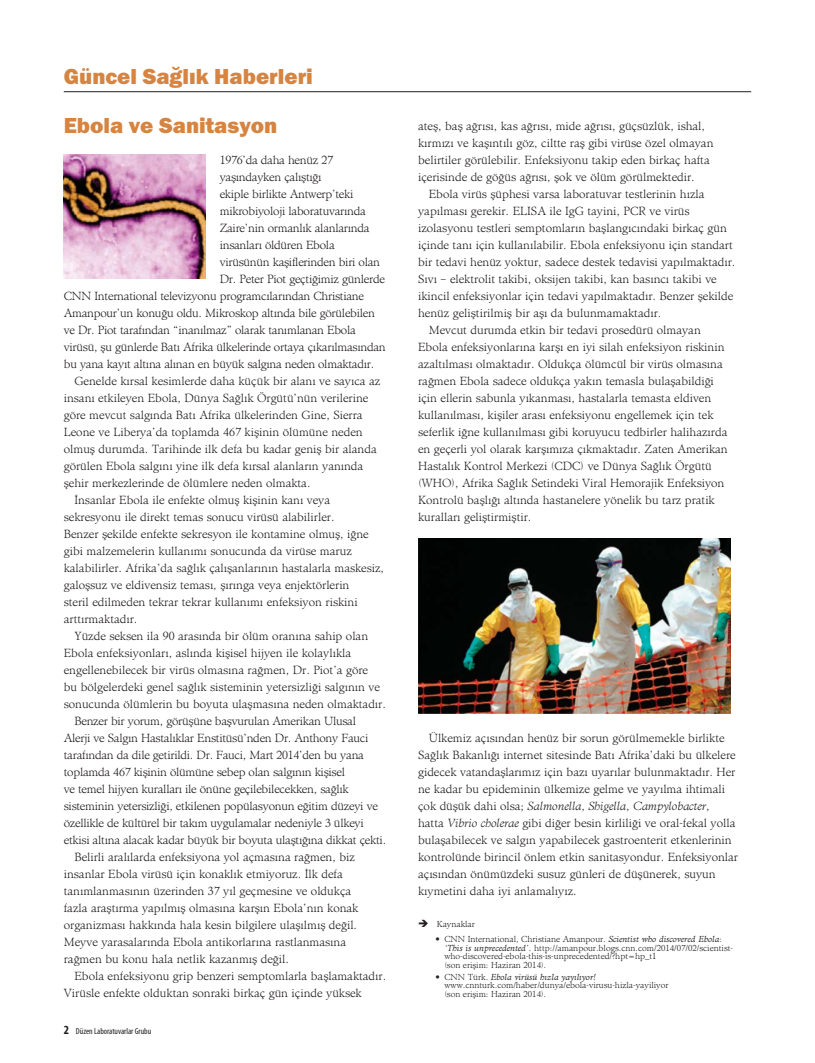
<style>
.page{position:relative;width:815px;height:1063px;background:#fff}
.page>*{position:absolute;margin:0;border:0;box-sizing:border-box;transform-origin:0 0}
.t1{font:800 22.5px "Franklin Gothic";color:#d58442}
.t2{font:11.88px/17px "Admine";color:#231f20}
.t3{font:11.88px "Admine";letter-spacing:-.02em;color:#231f20}
.t4{font:8.75px/8.5px "Admine";color:#231f20}
.t5{font:condensed 8.75px "Myriad Pro";color:#231f20}
.s1{font-weight:700;font-size:12.5px}
.s2{font-weight:300;font-style:italic}
.s3{font-weight:600;font-style:italic}
</style>
<div class="page">
<hr style="left:64px;top:91px;width:687px;height:1px;background:#231f20">
<img style="left:64px;top:154px;width:142px;height:124px">
<img style="left:418px;top:538px;width:312px;height:176px">
<h1 class="t1" style="left:64px;top:69px;width:251px">Güncel Sağlık Haberleri</h1>
<h1 class="t1" style="left:64px;top:118px;width:215px">Ebola ve Sanitasyon</h1>
<p class="t3" style="left:220px;top:155px;width:115px">1976’da daha henüz 27</p>
<p class="t3" style="left:220px;top:172px;width:103px">yaşındayken çalıştığı</p>
<p class="t3" style="left:220px;top:189px;width:135px">ekiple birlikte Antwerp’teki</p>
<p class="t3" style="left:220px;top:206px;width:148px">mikrobiyoloji laboratuvarında</p>
<p class="t3" style="left:220px;top:223px;width:151px">Zaire’nin ormanlık alanlarında</p>
<p class="t3" style="left:220px;top:241px;width:117px">insanları öldüren Ebola</p>
<p class="t3" style="left:220px;top:258px;width:162px">virüsünün kaşiflerinden biri olan</p>
<p class="t3" style="left:220px;top:275px;width:167px">Dr. Peter Piot geçtiğimiz günlerde</p>
<p class="t3" style="left:64px;top:292px;width:302px">CNN International televizyonu programcılarından Christiane</p>
<p class="t3" style="left:64px;top:309px;width:313px">Amanpour’un konuğu oldu. Mikroskop altında bile görülebilen</p>
<p class="t3" style="left:64px;top:326px;width:294px">ve Dr. Piot tarafından “inanılmaz” olarak tanımlanan Ebola</p>
<p class="t3" style="left:64px;top:343px;width:323px">virüsü, şu günlerde Batı Afrika ülkelerinde ortaya çıkarılmasından</p>
<p class="t3" style="left:64px;top:360px;width:312px">bu yana kayıt altına alınan en büyük salgına neden olmaktadır.</p>
<p class="t2" style="left:74px;top:374px;width:307px">Genelde kırsal kesimlerde daha küçük bir alanı ve sayıca az</p>
<p class="t2" style="left:64px;top:391px;width:306px">insanı etkileyen Ebola, Dünya Sağlık Örgütü’nün verilerine</p>
<p class="t2" style="left:64px;top:408px;width:300px">göre mevcut salgında Batı Afrika ülkelerinden Gine, Sierra</p>
<p class="t2" style="left:64px;top:425px;width:300px">Leone ve Liberya’da toplamda 467 kişinin ölümüne neden</p>
<p class="t2" style="left:64px;top:442px;width:314px">olmuş durumda. Tarihinde ilk defa bu kadar geniş bir alanda</p>
<p class="t2" style="left:64px;top:459px;width:301px">görülen Ebola salgını yine ilk defa kırsal alanların yanında</p>
<p class="t2" style="left:64px;top:476px;width:248px">şehir merkezlerinde de ölümlere neden olmakta.</p>
<p class="t2" style="left:74px;top:493px;width:257px">İnsanlar Ebola ile enfekte olmuş kişinin kanı veya</p>
<p class="t2" style="left:64px;top:510px;width:272px">sekresyonu ile direkt temas sonucu virüsü alabilirler.</p>
<p class="t2" style="left:64px;top:527px;width:307px">Benzer şekilde enfekte sekresyon ile kontamine olmuş, iğne</p>
<p class="t2" style="left:64px;top:544px;width:290px">gibi malzemelerin kullanımı sonucunda da virüse maruz</p>
<p class="t2" style="left:64px;top:561px;width:322px">kalabilirler. Afrika’da sağlık çalışanlarının hastalarla maskesiz,</p>
<p class="t2" style="left:64px;top:578px;width:287px">galoşsuz ve eldivensiz teması, şırınga veya enjektörlerin</p>
<p class="t2" style="left:64px;top:595px;width:295px">steril edilmeden tekrar tekrar kullanımı enfeksiyon riskini</p>
<p class="t2" style="left:64px;top:612px;width:75px">arttırmaktadır.</p>
<p class="t2" style="left:74px;top:629px;width:295px">Yüzde seksen ila 90 arasında bir ölüm oranına sahip olan</p>
<p class="t2" style="left:64px;top:646px;width:289px">Ebola enfeksiyonları, aslında kişisel hijyen ile kolaylıkla</p>
<p class="t2" style="left:64px;top:663px;width:306px">engellenebilecek bir virüs olmasına rağmen, Dr. Piot’a göre</p>
<p class="t2" style="left:64px;top:680px;width:318px">bu bölgelerdeki genel sağlık sisteminin yetersizliği salgının ve</p>
<p class="t2" style="left:64px;top:697px;width:324px">sonucunda ölümlerin bu boyuta ulaşmasına neden olmaktadır.</p>
<p class="t3" style="left:74px;top:717px;width:283px">Benzer bir yorum, görüşüne başvurulan Amerikan Ulusal</p>
<p class="t3" style="left:64px;top:734px;width:306px">Alerji ve Salgın Hastalıklar Enstitüsü’nden Dr. Anthony Fauci</p>
<p class="t3" style="left:64px;top:751px;width:302px">tarafından da dile getirildi. Dr. Fauci, Mart 2014’den bu yana</p>
<p class="t3" style="left:64px;top:768px;width:283px">toplamda 467 kişinin ölümüne sebep olan salgının kişisel</p>
<p class="t3" style="left:64px;top:785px;width:286px">ve temel hijyen kuralları ile önüne geçilebilecekken, sağlık</p>
<p class="t3" style="left:64px;top:802px;width:316px">sisteminin yetersizliği, etkilenen popülasyonun eğitim düzeyi ve</p>
<p class="t3" style="left:64px;top:819px;width:302px">özellikle de kültürel bir takım uygulamalar nedeniyle 3 ülkeyi</p>
<p class="t3" style="left:64px;top:836px;width:324px">etkisi altına alacak kadar büyük bir boyuta ulaştığına dikkat çekti.</p>
<p class="t2" style="left:74px;top:850px;width:282px">Belirli aralılarda enfeksiyona yol açmasına rağmen, biz</p>
<p class="t2" style="left:64px;top:867px;width:281px">insanlar Ebola virüsü için konaklık etmiyoruz. İlk defa</p>
<p class="t2" style="left:64px;top:884px;width:289px">tanımlanmasının üzerinden 37 yıl geçmesine ve oldukça</p>
<p class="t2" style="left:64px;top:901px;width:296px">fazla araştırma yapılmış olmasına karşın Ebola’nın konak</p>
<p class="t2" style="left:64px;top:918px;width:295px">organizması hakkında hala kesin bilgilere ulaşılmış değil.</p>
<p class="t2" style="left:64px;top:935px;width:284px">Meyve yarasalarında Ebola antikorlarına rastlanmasına</p>
<p class="t2" style="left:64px;top:952px;width:227px">rağmen bu konu hala netlik kazanmış değil.</p>
<p class="t2" style="left:74px;top:969px;width:313px">Ebola enfeksiyonu grip benzeri semptomlarla başlamaktadır.</p>
<p class="t2" style="left:64px;top:986px;width:300px">Virüsle enfekte olduktan sonraki birkaç gün içinde yüksek</p>
<p class="t5" style="left:64px;top:1028px;width:89px"><span class="s1">2</span> Düzen Laboratuvarlar Grubu</p>
<p class="t2" style="left:418px;top:119px;width:297px">ateş, baş ağrısı, kas ağrısı, mide ağrısı, güçsüzlük, ishal, kırmızı ve kaşıntılı göz, ciltte raş gibi virüse özel olmayan belirtiler görülebilir. Enfeksiyonu takip eden birkaç hafta içerisinde de göğüs ağrısı, şok ve ölüm görülmektedir.</p>
<p class="t2" style="left:429px;top:187px;width:277px">Ebola virüs şüphesi varsa laboratuvar testlerinin hızla</p>
<p class="t2" style="left:418px;top:204px;width:273px">yapılması gerekir. ELISA ile IgG tayini, PCR ve virüs</p>
<p class="t2" style="left:418px;top:221px;width:310px">izolasyonu testleri semptomların başlangıcındaki birkaç gün</p>
<p class="t2" style="left:418px;top:238px;width:316px">içinde tanı için kullanılabilir. Ebola enfeksiyonu için standart</p>
<p class="t2" style="left:418px;top:255px;width:319px">bir tedavi henüz yoktur, sadece destek tedavisi yapılmaktadır.</p>
<p class="t2" style="left:418px;top:272px;width:300px">Sıvı – elektrolit takibi, oksijen takibi, kan basıncı takibi ve</p>
<p class="t2" style="left:418px;top:289px;width:317px">ikincil enfeksiyonlar için tedavi yapılmaktadır. Benzer şekilde</p>
<p class="t2" style="left:418px;top:306px;width:245px">henüz geliştirilmiş bir aşı da bulunmamaktadır.</p>
<p class="t2" style="left:429px;top:323px;width:274px">Mevcut durumda etkin bir tedavi prosedürü olmayan</p>
<p class="t2" style="left:418px;top:340px;width:308px">Ebola enfeksiyonlarına karşı en iyi silah enfeksiyon riskinin</p>
<p class="t2" style="left:418px;top:357px;width:306px">azaltılması olmaktadır. Oldukça ölümcül bir virüs olmasına</p>
<p class="t2" style="left:418px;top:374px;width:297px">rağmen Ebola sadece oldukça yakın temasla bulaşabildiği</p>
<p class="t2" style="left:418px;top:391px;width:295px">için ellerin sabunla yıkanması, hastalarla temasta eldiven</p>
<p class="t2" style="left:418px;top:408px;width:297px">kullanılması, kişiler arası enfeksiyonu engellemek için tek</p>
<p class="t2" style="left:418px;top:425px;width:311px">seferlik iğne kullanılması gibi koruyucu tedbirler halihazırda</p>
<p class="t2" style="left:418px;top:442px;width:311px">en geçerli yol olarak karşımıza çıkmaktadır. Zaten Amerikan</p>
<p class="t2" style="left:418px;top:459px;width:295px">Hastalık Kontrol Merkezi (CDC) ve Dünya Sağlık Örgütü</p>
<p class="t2" style="left:418px;top:476px;width:308px">(WHO), Afrika Sağlık Setindeki Viral Hemorajik Enfeksiyon</p>
<p class="t2" style="left:418px;top:493px;width:298px">Kontrolü başlığı altında hastanelere yönelik bu tarz pratik</p>
<p class="t2" style="left:418px;top:510px;width:115px">kuralları geliştirmiştir.</p>
<p class="t2" style="left:418px;top:731px;width:322px;text-indent:11px">Ülkemiz açısından henüz bir sorun görülmemekle birlikte Sağlık Bakanlığı internet sitesinde Batı Afrika’daki bu ülkelere gidecek vatandaşlarımız için bazı uyarılar bulunmaktadır. Her ne kadar bu epideminin ülkemize gelme ve yayılma ihtimali çok düşük dahi olsa; <span class="s2">Salmonella</span>, <span class="s2">Shigella</span>, <span class="s2">Campylobacter</span>, hatta <span class="s2">Vibrio cholerae</span> gibi diğer besin kirliliği ve oral-fekal yolla bulaşabilecek ve salgın yapabilecek gastroenterit etkenlerinin kontrolünde birincil önlem etkin sanitasyondur. Enfeksiyonlar açısından önümüzdeki susuz günleri de düşünerek, suyun kıymetini daha iyi anlamalıyız.</p>
<p class="t4" style="left:418px;top:921px;width:58px">➔ Kaynaklar</p>
<p class="t4" style="left:444px;top:936px;width:290px;text-indent:-9px">• CNN International, Christiane Amanpour. <span class="s3">Scientist who discovered Ebola</span>: <span class="s3">‘This is unprecedented’.</span> http://amanpour.blogs.cnn.com/2014/07/02/scientist&shy;who-discovered-ebola-this-is-unprecedented/?hpt=hp_t1<br>(son erişim: Haziran 2014).</p>
<p class="t4" style="left:444px;top:973px;width:226px;text-indent:-9px">• CNN Türk. <span class="s3">Ebola virüsü hızla yayılıyor! </span>www.cnnturk.com/haber/dunya/ebola-virusu-hizla-yayiliyor (son erişim: Haziran 2014).</p>
</div>
